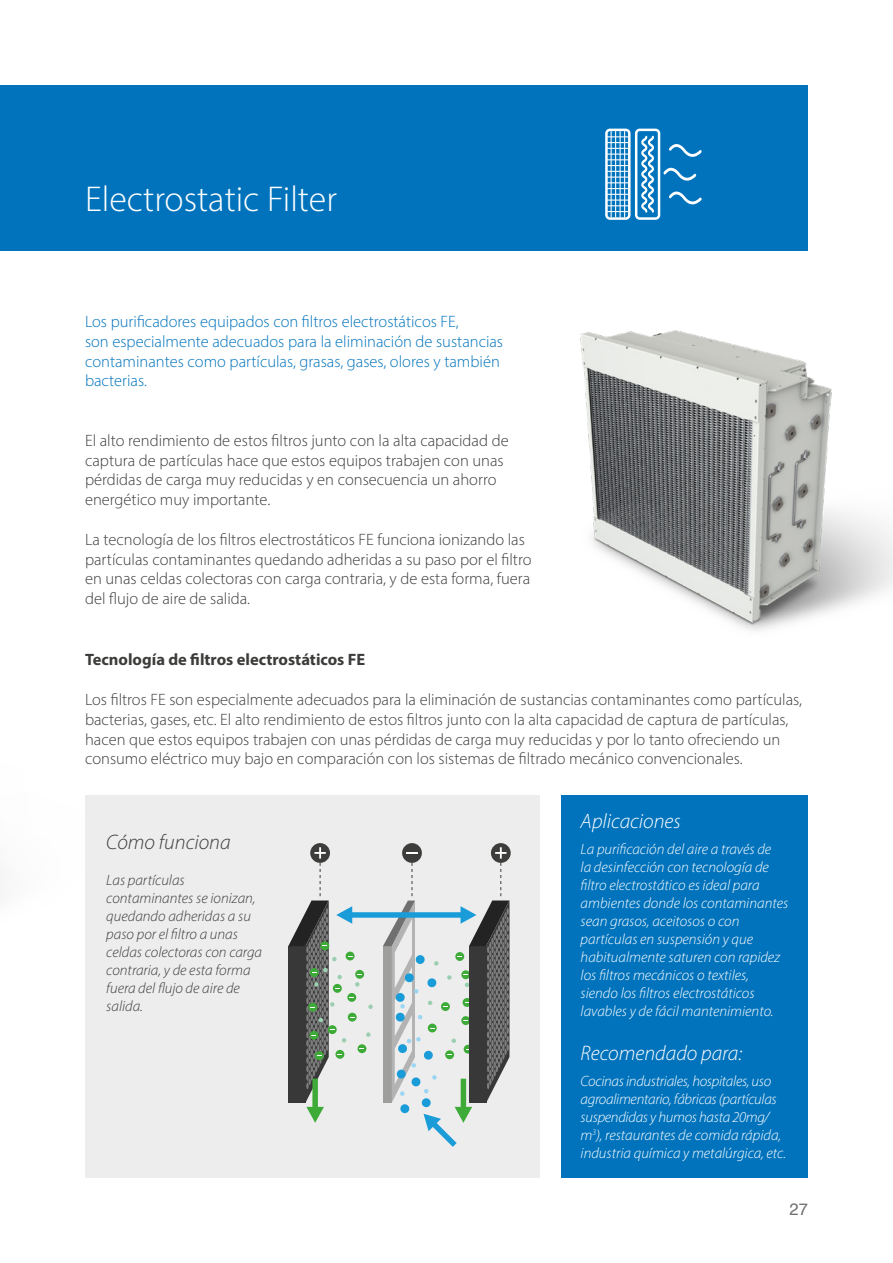
<style>
.page{position:relative;width:893px;height:1263px;background:#fff}
.page>*{position:absolute;margin:0;border:0;box-sizing:border-box;transform-origin:0 0}
.t1{font:300 36px "Myriad Pro";color:#fff}
.t2{font:italic 300 21px "Myriad Pro";color:#fff}
.t3{font:italic 300 21px "Myriad Pro";color:#3c3c3b}
.t4{font:300 16.5px/19.8px "Myriad Pro";color:#3c3c3b}
.t5{font:300 16.5px/19.8px "Myriad Pro";color:#0073bc}
.t6{font:700 16.5px "Myriad Pro";color:#3c3c3b}
.t7{font:16.5px "Helvetica";color:#706f6f}
.t8{font:italic 300 15px/18px "Myriad Pro";color:#fff}
.t9{font:italic 300 15px/18px "Myriad Pro";letter-spacing:-.02em;color:#fff}
.t10{font:italic 300 15px/18px "Myriad Pro";color:#3c3c3b}
</style>
<div class="page">
<img style="left:580px;top:330px;width:313px;height:301px">
<div style="left:85px;top:795px;width:455px;height:383px;background:#ededed"></div>
<div style="left:0;top:85px;width:808px;height:166px;background:#0073bc"></div>
<svg style="left:605px;top:129px;width:97px;height:91px"></svg>
<svg style="left:402px;top:843px;width:20px;height:20px"></svg>
<svg style="left:310px;top:843px;width:20px;height:20px"></svg>
<svg style="left:491px;top:843px;width:20px;height:20px"></svg>
<svg style="left:288px;top:847px;width:221px;height:300px"></svg>
<div style="left:561px;top:795px;width:247px;height:383px;background:#0073bc"></div>
<h1 class="t1" style="left:85px;top:177px;width:253px">Electrostatic Filter</h1>
<p class="t5" style="left:85px;top:311px;width:420px">Los purificadores equipados con filtros electrostáticos FE,<br>son especialmente adecuados para la eliminación de sustancias contaminantes como partículas, grasas, gases, olores y también bacterias.</p>
<p class="t4" style="left:85px;top:430px;width:425px">El alto rendimiento de estos filtros junto con la alta capacidad de captura de partículas hace que estos equipos trabajen con unas pérdidas de carga muy reducidas y en consecuencia un ahorro energético muy importante.</p>
<p class="t4" style="left:85px;top:529px;width:448px">La tecnología de los filtros electrostáticos FE funciona ionizando las partículas contaminantes quedando adheridas a su paso por el filtro en unas celdas colectoras con carga contraria, y de esta forma, fuera del flujo de aire de salida.</p>
<p class="t6" style="left:85px;top:649px;width:282px">Tecnología de filtros electrostáticos FE</p>
<p class="t4" style="left:85px;top:689px;width:718px">Los filtros FE son especialmente adecuados para la eliminación de sustancias contaminantes como partículas, bacterias, gases, etc. El alto rendimiento de estos filtros junto con la alta capacidad de captura de partículas, hacen que estos equipos trabajen con unas pérdidas de carga muy reducidas y por lo tanto ofreciendo un consumo eléctrico muy bajo en comparación con los sistemas de filtrado mecánico convencionales.</p>
<p class="t3" style="left:106px;top:829px;width:126px">Cómo funciona</p>
<p class="t10" style="left:106px;top:871px;width:157px">Las partículas contaminantes se ionizan, quedando adheridas a su paso por el filtro a unas celdas colectoras con carga contraria, y de esta forma fuera del flujo de aire de salida.</p>
<p class="t2" style="left:581px;top:808px;width:102px">Aplicaciones</p>
<p class="t8" style="left:581px;top:840px;width:209px">La purificación del aire a través de<br>la desinfección con tecnología de filtro electrostático es ideal para ambientes donde los contaminantes sean grasos, aceitosos o con partículas en suspensión y que habitualmente saturen con rapidez los filtros mecánicos o textiles, siendo los filtros electrostáticos lavables y de fácil mantenimiento.</p>
<p class="t2" style="left:581px;top:1040px;width:163px">Recomendado para:</p>
<p class="t9" style="left:581px;top:1072px;width:207px">Cocinas industriales, hospitales, uso agroalimentario, fábricas (partículas suspendidas y humos hasta 20mg/ m<sup>3</sup>), restaurantes de comida rápida, industria química y metalúrgica, etc.</p>
<p class="t7" style="left:790px;top:1196px;width:20px">27</p>
</div>
